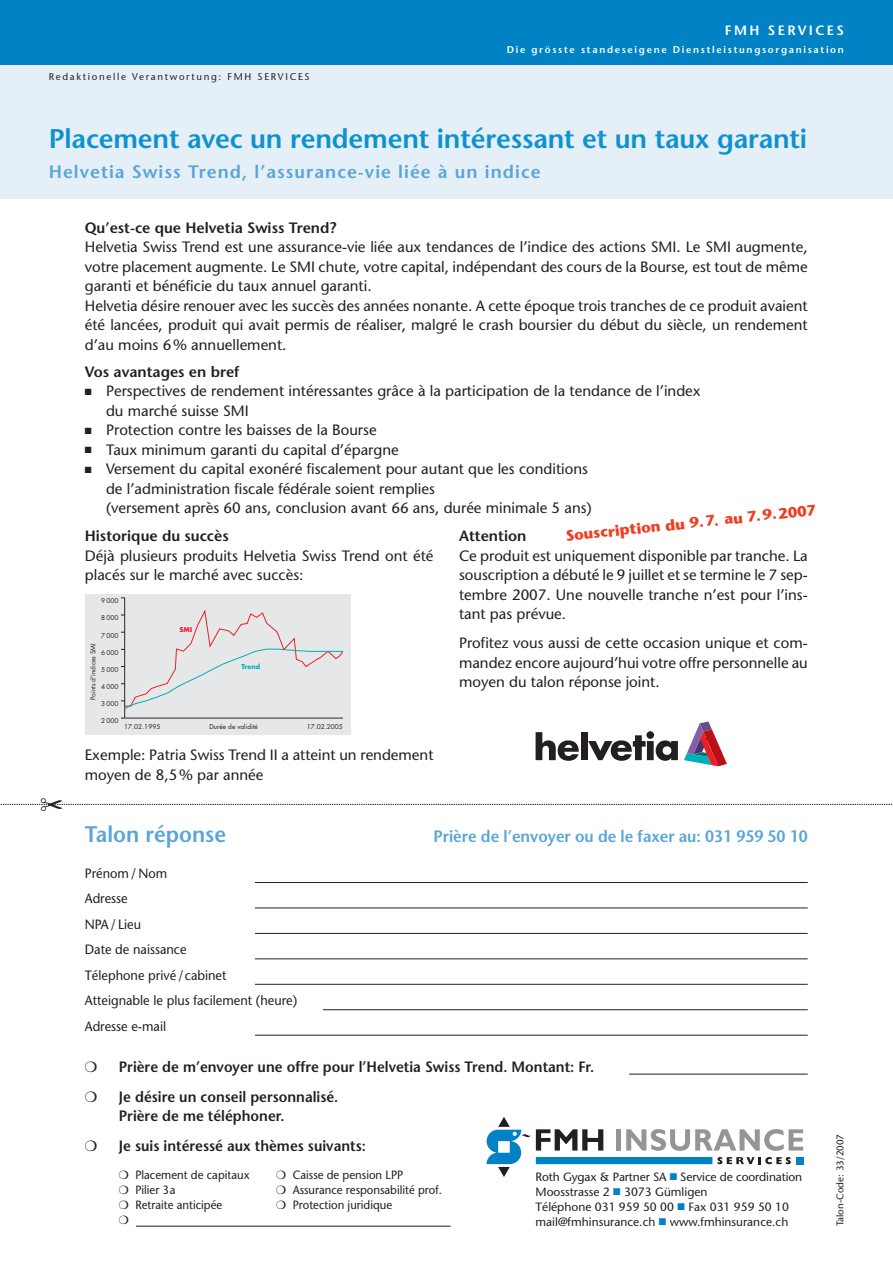
<style>
.page{position:relative;width:893px;height:1263px;background:#fff}
.page>*{position:absolute;margin:0;border:0;box-sizing:border-box;transform-origin:0 0}
.t1{font:600 27px "Stone Sans";letter-spacing:-.005em;color:#0e92ce}
.t2{font:600 22.5px "Stone Sans";color:#59a5d8;scale:.95 1}
.t3{font:600 18px "Stone Sans";letter-spacing:.055em;color:#59a5d8}
.t4{font:600 16.5px "Stone Sans";color:#59a5d8;scale:.95 1}
.t5{font:15px/19.5px "Stone Sans";color:#231f20}
.t6{font:600 15px/30px "Stone Sans";color:#231f20;scale:.95 1}
.t7{font:600 15px "Stone Sans";color:#231f20}
.t8{font:700 15px "Stone Sans";color:#ef3e22}
.t9{font:13.5px/25.5px "Stone Sans";color:#231f20;scale:.95 1}
.t10{font:600 13.5px "Stone Sans";letter-spacing:.17em;color:#fff}
.t11{font:12px/15px "Stone Sans";color:#231f20}
.t12{font:12px "Stone Sans";color:#231f20;scale:.95 1}
.t13{font:600 9.75px "Stone Sans";letter-spacing:.17em;color:#fff}
.t14{font:9.75px "Stone Sans";letter-spacing:.17em;color:#231f20}
.t15{font:9.75px "Stone Sans";color:#231f20}
.t16{font:6.45px "Futura Std";color:#231f20}
.t17{font:700 6.45px "Futura Std";color:#00afb5}
.t18{font:700 6.45px "Futura Std";color:#ee1d23}
.s1{color:#0082c5}
</style>
<div class="page">
<hr style="left:629px;top:1074px;width:179px;height:1px;background:#231f20">
<hr style="left:136px;top:1226px;width:315px;height:1px;background:#231f20">
<div style="left:0;top:60px;width:893px;height:138px;background:#e4eff8"></div>
<div style="left:0;top:0;width:893px;height:64px;background:#0082c5"></div>
<hr style="left:255px;top:882px;width:553px;height:1px;background:#231f20">
<hr style="left:255px;top:908px;width:553px;height:1px;background:#231f20">
<hr style="left:255px;top:933px;width:553px;height:1px;background:#231f20">
<hr style="left:255px;top:958px;width:553px;height:1px;background:#231f20">
<hr style="left:255px;top:984px;width:553px;height:1px;background:#231f20">
<hr style="left:323px;top:1009px;width:485px;height:1px;background:#231f20">
<hr style="left:255px;top:1035px;width:553px;height:1px;background:#231f20">
<svg style="left:487px;top:1117px;width:316px;height:60px"></svg>
<div style="left:796px;top:1157px;width:7px;height:7px;background:#0082c5"></div>
<div style="left:85px;top:594px;width:266px;height:140px;background:#e6e7e9"></div>
<hr style="left:124px;top:598px;width:1px;height:120px;background:#231f20">
<hr style="left:125px;top:718px;width:218px;height:1px;background:#231f20">
<svg style="left:121px;top:609px;width:223px;height:100px"></svg>
<svg style="left:536px;top:732px;width:43px;height:29px"></svg>
<div style="left:581px;top:732px;width:6px;height:28px;background:#231f20"></div>
<svg style="left:588px;top:731px;width:90px;height:30px"></svg>
<svg style="left:684px;top:721px;width:43px;height:45px"></svg>
<svg style="left:0;top:803px;width:893px;height:2px"></svg>
<p class="t14" style="left:49px;top:73px;width:262px">Redaktionelle Verantwortung: FMH SERVICES</p>
<p class="t10" style="left:725px;top:24px;width:120px">FMH SERVICES</p>
<p class="t13" style="left:507px;top:45px;width:339px">Die grösste standeseigene Dienstleistungsorganisation</p>
<h1 class="t1" style="left:49px;top:128px;width:760px">Placement avec un rendement intéressant et un taux garanti</h1>
<p class="t3" style="left:49px;top:165px;width:493px">Helvetia Swiss Trend, l’assurance-vie liée à un indice</p>
<p class="t7" style="left:85px;top:222px;width:253px">Qu’est-ce que Helvetia Swiss Trend?</p>
<p class="t5" style="left:85px;top:239px;width:724px">Helvetia Swiss Trend est une assurance-vie liée aux tendances de l’indice des actions SMI. Le SMI augmente, votre placement augmente. Le SMI chute, votre capital, indépendant des cours de la Bourse, est tout de même garanti et bénéficie du taux annuel garanti.<br>Helvetia désire renouer avec les succès des années nonante. A cette époque trois tranches de ce produit avaient été lancées, produit qui avait permis de réaliser, malgré le crash boursier du début du siècle, un rendement d’au moins 6% annuellement.</p>
<p class="t7" style="left:85px;top:366px;width:156px">Vos avantages en bref</p>
<p class="t5" style="left:106px;top:383px;width:596px">Perspectives de rendement intéressantes grâce à la participation de la tendance de l’index du marché suisse SMI<br>Protection contre les baisses de la Bourse<br>Taux minimum garanti du capital d’épargne<br>Versement du capital exonéré fiscalement pour autant que les conditions<br>de l’administration fiscale fédérale soient remplies<br>(versement après 60 ans, conclusion avant 66 ans, durée minimale 5 ans)</p>
<p class="t8" style="left:565px;top:530px;width:253px;rotate:-6deg">Souscription du 9.7. au 7.9.2007</p>
<p class="t7" style="left:85px;top:530px;width:145px">Historique du succès</p>
<p class="t5" style="left:85px;top:547px;width:350px">Déjà plusieurs produits Helvetia Swiss Trend ont été placés sur le marché avec succès:</p>
<p class="t7" style="left:459px;top:530px;width:69px">Attention</p>
<p class="t5" style="left:459px;top:547px;width:350px;text-align:justify">Ce produit est uniquement disponible par tranche. La souscription a débuté le 9 juillet et se termine le 7 sep&shy;tembre 2007. Une nouvelle tranche n’est pour l’ins&shy;tant pas prévue.</p>
<p class="t5" style="left:459px;top:635px;width:350px;text-align:justify">Profitez vous aussi de cette occasion unique et com&shy;mandez encore aujourd’hui votre offre personnelle au moyen du talon réponse joint.</p>
<p class="t16" style="left:101px;top:597px;width:19px">9 000</p>
<p class="t16" style="left:101px;top:614px;width:19px">8 000</p>
<p class="t18" style="left:180px;top:626px;width:14px">SMI</p>
<p class="t16" style="left:101px;top:632px;width:19px">7 000</p>
<p class="t16" style="left:90px;top:700px;width:58px;rotate:-90deg">Points d'indices SMI</p>
<p class="t16" style="left:101px;top:649px;width:19px">6 000</p>
<p class="t17" style="left:241px;top:663px;width:20px">Trend</p>
<p class="t16" style="left:101px;top:666px;width:19px">5 000</p>
<p class="t16" style="left:101px;top:683px;width:19px">4 000</p>
<p class="t16" style="left:101px;top:700px;width:19px">3 000</p>
<p class="t16" style="left:101px;top:717px;width:19px">2 000</p>
<p class="t16" style="left:210px;top:723px;width:50px">Durée de validité</p>
<p class="t16" style="left:124px;top:723px;width:38px">17.02.1995</p>
<p class="t16" style="left:307px;top:723px;width:38px">17.02.2005</p>
<p class="t5" style="left:85px;top:746px;width:350px">Exemple: Patria Swiss Trend II a atteint un rendement moyen de 8,5% par année</p>
<h2 class="t2" style="left:85px;top:825px;width:150px">Talon réponse</h2>
<p class="t9" style="left:85px;top:862px;width:225px">Prénom / Nom<br>Adresse<br>NPA / Lieu<br>Date de naissance<br>Télephone privé /cabinet<br>Atteignable le plus facilement (heure)<br>Adresse e-mail</p>
<p class="t4" style="left:433px;top:830px;width:395px">Prière de l’envoyer ou de le faxer au: 031 959 50 10</p>
<p class="t6" style="left:119px;top:1053px;width:502px">Prière de m’envoyer une offre pour l’Helvetia Swiss Trend. Montant: Fr.<br>Je désire un conseil personnalisé.</p>
<p class="t6" style="left:119px;top:1102px;width:261px">Prière de me téléphoner.<br>Je suis intéressé aux thèmes suivants:</p>
<p class="t12" style="left:135px;top:1170px;width:122px">Placement de capitaux</p>
<p class="t12" style="left:293px;top:1170px;width:118px">Caisse de pension LPP</p>
<p class="t12" style="left:135px;top:1185px;width:44px">Pilier 3a</p>
<p class="t12" style="left:293px;top:1185px;width:159px">Assurance responsabilité prof.</p>
<p class="t12" style="left:135px;top:1200px;width:93px">Retraite anticipée</p>
<p class="t12" style="left:293px;top:1200px;width:106px">Protection juridique</p>
<p class="t11" style="left:536px;top:1170px;width:268px">Roth Gygax &amp; Partner SA <span class="s1">■</span> Service de coordination Moosstrasse 2 <span class="s1">■</span> 3073 Gümligen<br>Téléphone 031 959 50 00 <span class="s1">■</span> Fax 031 959 50 10 mail@fmhinsurance.ch <span class="s1">■</span> www.fmhinsurance.ch</p>
<p class="t15" style="left:836px;top:1226px;width:94px;rotate:-90deg">Talon-Code: 33/2007</p>
</div>
